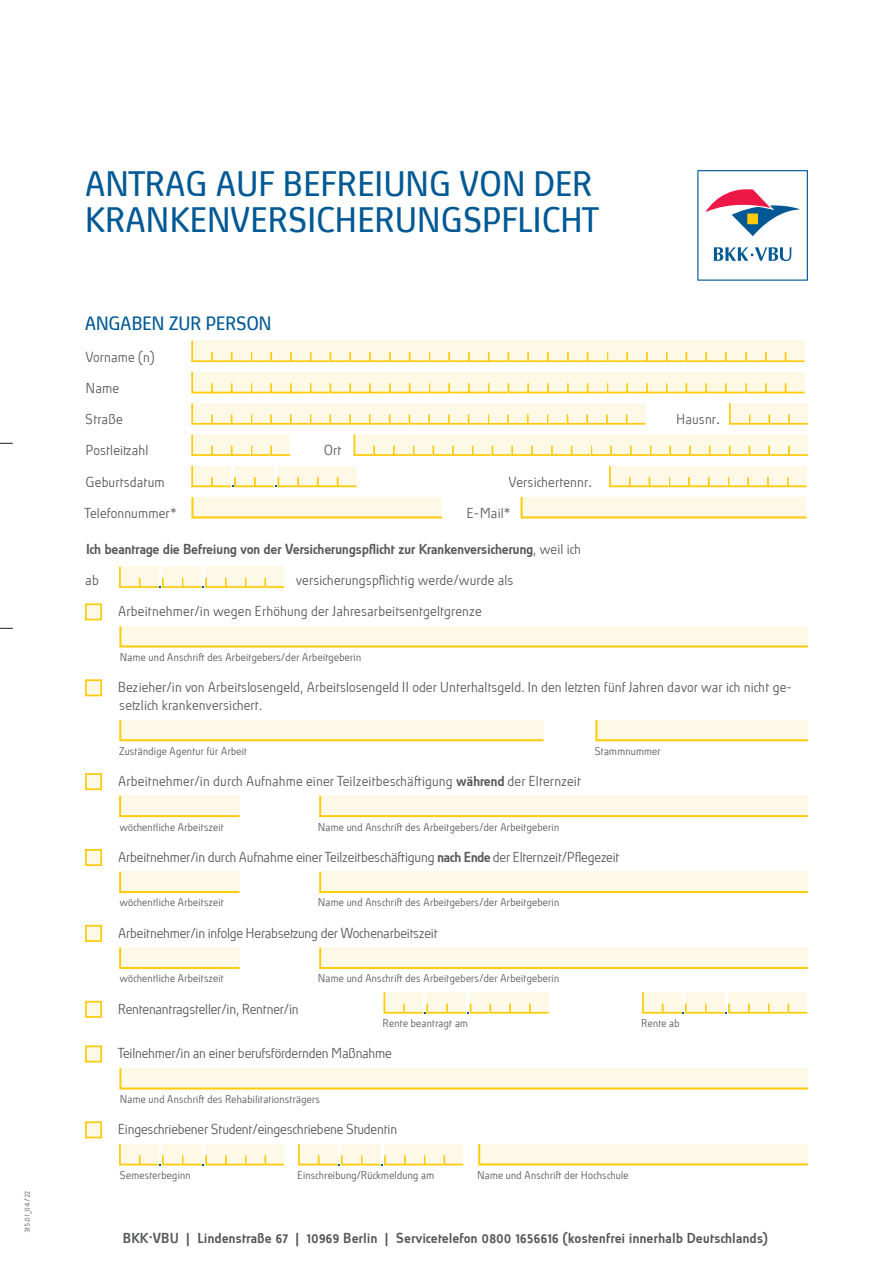
<style>
.page{position:relative;width:893px;height:1263px;background:#fff}
.page>*{position:absolute;margin:0;border:0;box-sizing:border-box;transform-origin:0 0}
.t1{font:33px/35.7px "Absolut Std";letter-spacing:-.005em;color:#005994}
.t2{font:18px "Absolut Std";letter-spacing:-.015em;color:#005994}
.t3{font:300 13.5px/17.9px "Absolut Std";letter-spacing:-.01em;color:#57585a}
.t4{font:500 13.5px "Absolut Std";letter-spacing:.005em;color:#57585a}
.t5{font:300 10.5px "Absolut Std";color:#57585a}
.t6{font:300 7.5px "Absolut Std";color:#57585a}
.s1{font-size:16.5px}
.s2{font-weight:300}
.s3{font-weight:500}
</style>
<div class="page">
<svg style="left:697px;top:170px;width:111px;height:111px"></svg>
<svg style="left:0;top:443px;width:13px;height:1px"></svg>
<svg style="left:0;top:628px;width:13px;height:1px"></svg>
<svg style="left:191px;top:340px;width:614px;height:23px;background:#fef4d0"></svg>
<svg style="left:191px;top:372px;width:614px;height:22px;background:#fef3ce"></svg>
<svg style="left:191px;top:403px;width:455px;height:22px;background:#fef3ce"></svg>
<svg style="left:729px;top:403px;width:79px;height:22px;background:#fef3cc"></svg>
<svg style="left:191px;top:434px;width:100px;height:22px;background:#fef3cd"></svg>
<svg style="left:353px;top:434px;width:455px;height:22px;background:#fef3ce"></svg>
<svg style="left:191px;top:465px;width:166px;height:23px;background:#fdf4d1"></svg>
<svg style="left:609px;top:465px;width:198px;height:23px;background:#fef4d0"></svg>
<svg style="left:191px;top:497px;width:252px;height:22px;background:#fef4d1"></svg>
<svg style="left:520px;top:497px;width:287px;height:22px;background:#fef4d2"></svg>
<svg style="left:119px;top:566px;width:166px;height:22px;background:#fdf3cf"></svg>
<div style="left:85px;top:603px;width:17px;height:17px;background:#fef9e7;border:2px solid #feca0a"></div>
<svg style="left:119px;top:626px;width:689px;height:22px;background:#fef4d2"></svg>
<div style="left:85px;top:679px;width:17px;height:17px;background:#fef9e7;border:2px solid #feca0a"></div>
<svg style="left:119px;top:719px;width:425px;height:23px;background:#fef5d4"></svg>
<svg style="left:595px;top:719px;width:213px;height:23px;background:#fef4d3"></svg>
<div style="left:85px;top:773px;width:17px;height:17px;background:#fef9e7;border:2px solid #feca0a"></div>
<svg style="left:119px;top:795px;width:121px;height:23px;background:#fef4d2"></svg>
<svg style="left:319px;top:795px;width:489px;height:23px;background:#fef5d4"></svg>
<div style="left:85px;top:849px;width:17px;height:17px;background:#fef9e7;border:2px solid #feca0a"></div>
<svg style="left:119px;top:871px;width:121px;height:22px;background:#fef4d0"></svg>
<svg style="left:319px;top:871px;width:489px;height:22px;background:#fef4d2"></svg>
<div style="left:85px;top:925px;width:17px;height:17px;background:#fef9e7;border:2px solid #feca0a"></div>
<svg style="left:119px;top:947px;width:121px;height:22px;background:#fef4d0"></svg>
<svg style="left:319px;top:947px;width:489px;height:22px;background:#fef4d2"></svg>
<div style="left:85px;top:1001px;width:17px;height:17px;background:#fef9e7;border:2px solid #feca0a"></div>
<svg style="left:383px;top:992px;width:166px;height:22px;background:#fdf3cf"></svg>
<svg style="left:642px;top:992px;width:166px;height:22px;background:#fdf3cf"></svg>
<div style="left:85px;top:1045px;width:17px;height:17px;background:#fef9e7;border:2px solid #feca0a"></div>
<svg style="left:119px;top:1068px;width:689px;height:22px;background:#fef4d2"></svg>
<div style="left:85px;top:1121px;width:17px;height:17px;background:#fef9e7;border:2px solid #feca0a"></div>
<svg style="left:119px;top:1144px;width:166px;height:22px;background:#fdf3cf"></svg>
<svg style="left:298px;top:1144px;width:166px;height:22px;background:#fdf3cf"></svg>
<svg style="left:478px;top:1144px;width:330px;height:22px;background:#fef4d2"></svg>
<p class="t6" style="left:22px;top:1232px;width:44px;rotate:-90deg">315.01_04 /22</p>
<h1 class="t1" style="left:87px;top:167px;width:516px">ANTRAG AUF BEFREIUNG VON DER<br>KRANKENVERSICHERUNGSPFLICHT</h1>
<h2 class="t2" style="left:86px;top:312px;width:188px">ANGABEN ZUR PERSON</h2>
<p class="t3" style="left:86px;top:348px;width:71px">Vorname (n)</p>
<p class="t3" style="left:87px;top:379px;width:35px">Name</p>
<p class="t3" style="left:86px;top:410px;width:39px">Straße</p>
<p class="t3" style="left:678px;top:410px;width:45px">Hausnr<span class="s1">.</span></p>
<p class="t3" style="left:87px;top:442px;width:64px">Postleitzahl</p>
<p class="t3" style="left:325px;top:442px;width:19px">Ort</p>
<p class="t3" style="left:87px;top:473px;width:80px">Geburtsdatum</p>
<p class="t3" style="left:510px;top:473px;width:86px">Versichertennr<span class="s1">.</span></p>
<p class="t3" style="left:86px;top:504px;width:94px">Telefonnummer*</p>
<p class="t3" style="left:468px;top:504px;width:46px">E-Mail*</p>
<p class="t4" style="left:87px;top:541px;width:497px">Ich beantrage die Befreiung von der Versicherungspflicht zur Krankenversicherung<span class="s2">, weil ich</span></p>
<p class="t3" style="left:86px;top:571px;width:15px">ab</p>
<p class="t3" style="left:297px;top:571px;width:219px">versicherungspflichtig werde/wurde als</p>
<p class="t3" style="left:119px;top:602px;width:365px">Arbeitnehmer/in wegen Erhöhung der Jahresarbeitsentgeltgrenze</p>
<p class="t5" style="left:121px;top:650px;width:243px">Name und Anschrift des Arbeitgebers/der Arbeitgeberin</p>
<p class="t3" style="left:119px;top:678px;width:676px">Bezieher/in von Arbeitslosengeld, Arbeitslosengeld II oder Unterhaltsgeld. In den letzten fünf Jahren davor war ich nicht ge&shy;setzlich krankenversichert.</p>
<p class="t5" style="left:120px;top:744px;width:130px">Zuständige Agentur für Arbeit</p>
<p class="t5" style="left:595px;top:744px;width:68px">Stammnummer</p>
<p class="t3" style="left:119px;top:772px;width:465px">Arbeitnehmer/in durch Aufnahme einer Teilzeitbeschäftigung <span class="s3">während</span> der Elternzeit</p>
<p class="t5" style="left:121px;top:820px;width:106px">wöchentliche Arbeitszeit</p>
<p class="t5" style="left:319px;top:820px;width:243px">Name und Anschrift des Arbeitgebers/der Arbeitgeberin</p>
<p class="t3" style="left:119px;top:848px;width:503px">Arbeitnehmer/in durch Aufnahme einer Teilzeitbeschäftigung <span class="s3">nach Ende</span> der Elternzeit/Pflegezeit</p>
<p class="t5" style="left:121px;top:896px;width:106px">wöchentliche Arbeitszeit</p>
<p class="t5" style="left:319px;top:896px;width:243px">Name und Anschrift des Arbeitgebers/der Arbeitgeberin</p>
<p class="t3" style="left:119px;top:924px;width:321px">Arbeitnehmer/in infolge Herabsetzung der Wochenarbeitszeit</p>
<p class="t5" style="left:121px;top:972px;width:106px">wöchentliche Arbeitszeit</p>
<p class="t5" style="left:319px;top:972px;width:243px">Name und Anschrift des Arbeitgebers/der Arbeitgeberin</p>
<p class="t3" style="left:119px;top:1000px;width:182px">Rentenantragsteller/in, Rentner/in</p>
<p class="t5" style="left:384px;top:1016px;width:87px">Rente beantragt am</p>
<p class="t5" style="left:642px;top:1016px;width:40px">Rente ab</p>
<p class="t3" style="left:119px;top:1044px;width:275px">Teilnehmer/in an einer berufsfördernden Maßnahme</p>
<p class="t5" style="left:121px;top:1092px;width:202px">Name und Anschrift des Rehabilitationsträgers</p>
<p class="t3" style="left:119px;top:1120px;width:281px">Eingeschriebener Student/eingeschriebene Studentin</p>
<p class="t5" style="left:120px;top:1168px;width:73px">Semesterbeginn</p>
<p class="t5" style="left:298px;top:1168px;width:139px">Einschreibung/Rückmeldung am</p>
<p class="t5" style="left:478px;top:1168px;width:153px">Name und Anschrift der Hochschule</p>
<p class="t4" style="left:124px;top:1230px;width:647px">BKK·VBU | Lindenstraße 67 | 10969 Berlin | Servicetelefon 0800 1656616 (kostenfrei innerhalb Deutschlands)</p>
</div>
